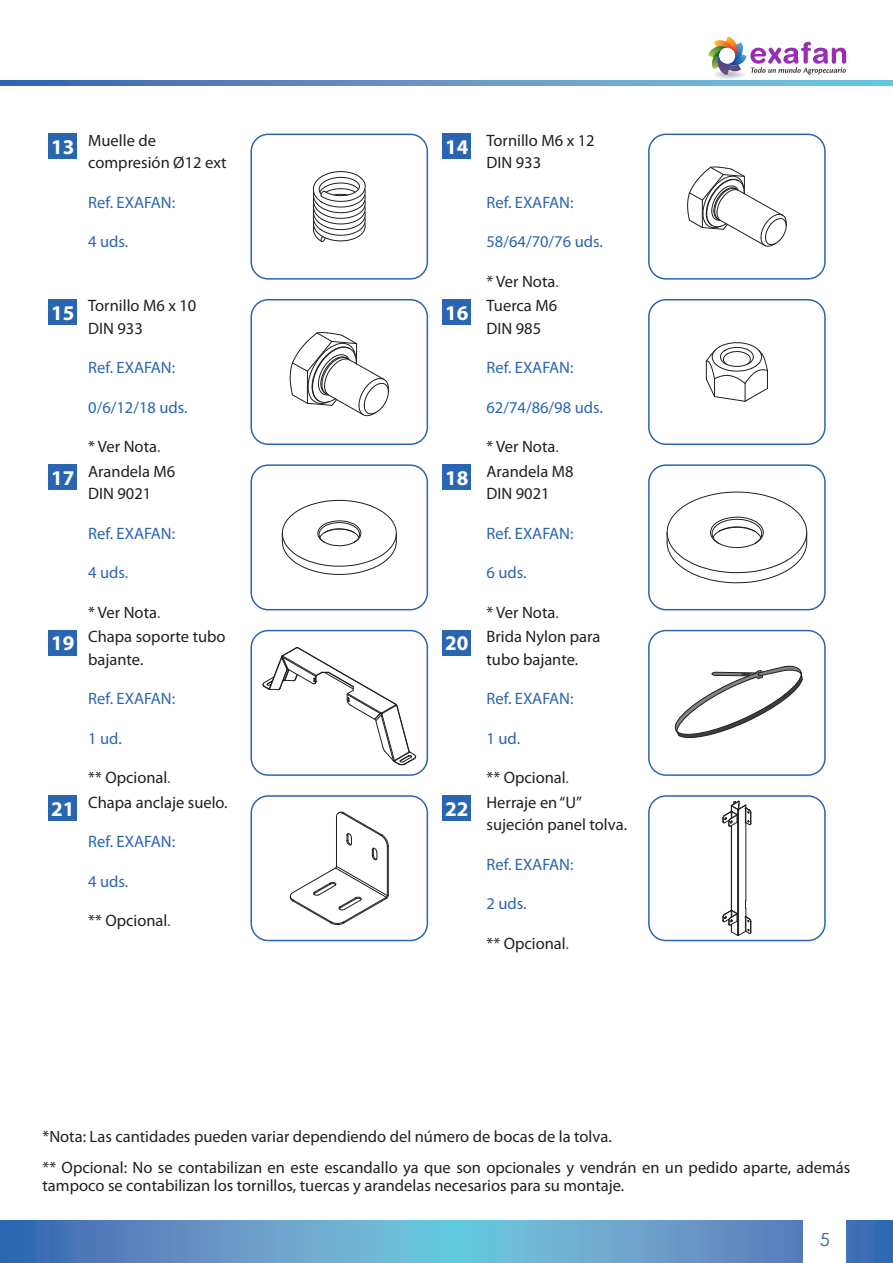
<style>
.page{position:relative;width:893px;height:1263px;background:#fff}
.page>*{position:absolute;margin:0;border:0;box-sizing:border-box;transform-origin:0 0}
._01__Normal{font:700 21px "Myriad Pro";color:#fff}
.t1{font:18px "Century Gothic";color:#2a65b1}
._01__Normal-2{font:16.5px/22.5px "Myriad Pro";color:#231f20}
._01__Normal-3{font:16.5px "Myriad Pro";color:#2a65b1}
.s1{color:#2a65b1}
</style>
<div class="page">
<svg style="left:1px;top:1220px;width:892px;height:43px;background:#609ac8"></svg>
<svg style="left:1px;top:81px;width:892px;height:4px;background:#5e96c6"></svg>
<div style="left:804px;top:1218px;width:42px;height:45px;background:#fff"></div>
<hr style="left:0;top:1220px;width:1px;height:43px;background:#2a65b1">
<div style="left:714px;top:71px;width:31px;height:8px;background:#f5f5f6;border-radius:50%"></div>
<div style="left:716px;top:71px;width:27px;height:7px;background:#eeeeef;border-radius:50%"></div>
<div style="left:716px;top:71px;width:26px;height:7px;background:#ececee;border-radius:50%"></div>
<div style="left:717px;top:71px;width:25px;height:7px;background:#e6e7e9;border-radius:50%"></div>
<div style="left:718px;top:72px;width:23px;height:6px;background:#e1e2e4;border-radius:50%"></div>
<div style="left:719px;top:72px;width:21px;height:5px;background:#dddee0;border-radius:50%"></div>
<div style="left:721px;top:72px;width:17px;height:5px;background:#d5d6d8;border-radius:50%"></div>
<svg style="left:708px;top:37px;width:138px;height:39px"></svg>
<div style="left:49px;top:134px;width:28px;height:25px;background:#2a65b1"></div>
<svg style="left:313px;top:171px;width:52px;height:71px"></svg>
<div style="left:250px;top:134px;width:178px;height:146px;border:2px solid #2a65b1;border-radius:17px"></div>
<div style="left:443px;top:134px;width:28px;height:25px;background:#2a65b1"></div>
<svg style="left:687px;top:167px;width:100px;height:79px"></svg>
<div style="left:648px;top:134px;width:178px;height:146px;border:2px solid #2a65b1;border-radius:17px"></div>
<div style="left:49px;top:299px;width:28px;height:25px;background:#2a65b1"></div>
<svg style="left:290px;top:332px;width:99px;height:84px"></svg>
<div style="left:250px;top:299px;width:178px;height:146px;border:2px solid #2a65b1;border-radius:17px"></div>
<div style="left:443px;top:299px;width:28px;height:25px;background:#2a65b1"></div>
<svg style="left:706px;top:343px;width:62px;height:58px"></svg>
<div style="left:648px;top:299px;width:178px;height:146px;border:2px solid #2a65b1;border-radius:17px"></div>
<div style="left:49px;top:464px;width:28px;height:26px;background:#2a65b1"></div>
<svg style="left:282px;top:500px;width:115px;height:75px"></svg>
<div style="left:250px;top:464px;width:178px;height:146px;border:2px solid #2a65b1;border-radius:17px"></div>
<div style="left:443px;top:464px;width:28px;height:26px;background:#2a65b1"></div>
<svg style="left:667px;top:492px;width:140px;height:91px"></svg>
<div style="left:648px;top:464px;width:178px;height:146px;border:2px solid #2a65b1;border-radius:17px"></div>
<div style="left:49px;top:630px;width:28px;height:25px;background:#2a65b1"></div>
<svg style="left:263px;top:647px;width:153px;height:118px"></svg>
<div style="left:250px;top:630px;width:178px;height:146px;border:2px solid #2a65b1;border-radius:17px"></div>
<div style="left:443px;top:630px;width:28px;height:25px;background:#2a65b1"></div>
<svg style="left:674px;top:665px;width:128px;height:73px"></svg>
<div style="left:648px;top:630px;width:178px;height:146px;border:2px solid #2a65b1;border-radius:17px"></div>
<div style="left:49px;top:795px;width:28px;height:26px;background:#2a65b1"></div>
<hr style="left:388px;top:846px;width:1px;height:49px;background:#231f20">
<hr style="left:387px;top:846px;width:1px;height:50px;background:#231f20">
<hr style="left:336px;top:817px;width:1px;height:49px;background:#231f20">
<svg style="left:336px;top:812px;width:52px;height:48px"></svg>
<svg style="left:290px;top:866px;width:98px;height:59px"></svg>
<div style="left:250px;top:795px;width:178px;height:146px;border:2px solid #2a65b1;border-radius:17px"></div>
<div style="left:443px;top:795px;width:28px;height:26px;background:#2a65b1"></div>
<hr style="left:746px;top:823px;width:1px;height:77px;background:#231f20">
<hr style="left:738px;top:809px;width:1px;height:126px;background:#231f20">
<hr style="left:737px;top:809px;width:1px;height:126px;background:#231f20">
<svg style="left:723px;top:900px;width:29px;height:36px"></svg>
<hr style="left:731px;top:826px;width:1px;height:84px;background:#231f20">
<svg style="left:723px;top:801px;width:29px;height:26px"></svg>
<div style="left:648px;top:795px;width:178px;height:146px;border:2px solid #2a65b1;border-radius:17px"></div>
<p class="_01__Normal" style="left:51px;top:133px;width:25px">13</p>
<p class="_01__Normal-2" style="left:88px;top:129px;width:140px">Muelle de compresión Ø12 ext</p>
<p class="_01__Normal-3" style="left:88px;top:192px;width:89px">Ref. EXAFAN:</p>
<p class="_01__Normal-3" style="left:88px;top:232px;width:42px">4 uds.</p>
<p class="_01__Normal" style="left:51px;top:299px;width:25px">15</p>
<p class="_01__Normal-2" style="left:88px;top:294px;width:110px">Tornillo M6 x 10<br>DIN 933</p>
<p class="_01__Normal-3" style="left:88px;top:358px;width:89px">Ref. EXAFAN:</p>
<p class="_01__Normal-3" style="left:88px;top:397px;width:101px">0/6/12/18 uds.</p>
<p class="_01__Normal-2" style="left:88px;top:435px;width:74px">* Ver Nota<span class="s1">.</span></p>
<p class="_01__Normal" style="left:51px;top:464px;width:25px">17</p>
<p class="_01__Normal-2" style="left:88px;top:460px;width:89px">Arandela M6<br>DIN 9021</p>
<p class="_01__Normal-3" style="left:88px;top:523px;width:89px">Ref. EXAFAN:</p>
<p class="_01__Normal-3" style="left:88px;top:563px;width:42px">4 uds.</p>
<p class="_01__Normal-2" style="left:88px;top:601px;width:74px">* Ver Nota<span class="s1">.</span></p>
<p class="_01__Normal" style="left:51px;top:630px;width:25px">19</p>
<p class="_01__Normal-2" style="left:88px;top:625px;width:139px">Chapa soporte tubo bajante.</p>
<p class="_01__Normal-3" style="left:88px;top:688px;width:89px">Ref. EXAFAN:</p>
<p class="_01__Normal-3" style="left:88px;top:728px;width:35px">1 ud.</p>
<p class="_01__Normal-2" style="left:88px;top:766px;width:84px">** Opcional<span class="s1">.</span></p>
<p class="_01__Normal" style="left:51px;top:795px;width:25px">21</p>
<p class="_01__Normal-2" style="left:88px;top:790px;width:141px">Chapa anclaje suelo.</p>
<p class="_01__Normal-3" style="left:88px;top:831px;width:89px">Ref. EXAFAN:</p>
<p class="_01__Normal-3" style="left:88px;top:871px;width:42px">4 uds.</p>
<p class="_01__Normal-2" style="left:88px;top:909px;width:84px">** Opcional<span class="s1">.</span></p>
<p class="_01__Normal" style="left:445px;top:133px;width:25px">14</p>
<p class="_01__Normal-2" style="left:486px;top:129px;width:110px">Tornillo M6 x 12<br>DIN 933</p>
<p class="_01__Normal-3" style="left:486px;top:192px;width:89px">Ref. EXAFAN:</p>
<p class="_01__Normal-3" style="left:486px;top:232px;width:118px">58/64/70/76 uds.</p>
<p class="_01__Normal-2" style="left:486px;top:270px;width:74px">* Ver Nota<span class="s1">.</span></p>
<p class="_01__Normal" style="left:445px;top:299px;width:25px">16</p>
<p class="_01__Normal-2" style="left:486px;top:294px;width:72px">Tuerca M6<br>DIN 985</p>
<p class="_01__Normal-3" style="left:486px;top:358px;width:89px">Ref. EXAFAN:</p>
<p class="_01__Normal-3" style="left:486px;top:397px;width:118px">62/74/86/98 uds.</p>
<p class="_01__Normal-2" style="left:486px;top:435px;width:74px">* Ver Nota<span class="s1">.</span></p>
<p class="_01__Normal" style="left:445px;top:464px;width:25px">18</p>
<p class="_01__Normal-2" style="left:486px;top:460px;width:89px">Arandela M8<br>DIN 9021</p>
<p class="_01__Normal-3" style="left:486px;top:523px;width:89px">Ref. EXAFAN:</p>
<p class="_01__Normal-3" style="left:486px;top:563px;width:42px">6 uds.</p>
<p class="_01__Normal-2" style="left:486px;top:601px;width:74px">* Ver Nota<span class="s1">.</span></p>
<p class="_01__Normal" style="left:445px;top:630px;width:25px">20</p>
<p class="_01__Normal-2" style="left:486px;top:625px;width:116px">Brida Nylon para tubo bajante.</p>
<p class="_01__Normal-3" style="left:486px;top:688px;width:89px">Ref. EXAFAN:</p>
<p class="_01__Normal-3" style="left:486px;top:728px;width:35px">1 ud.</p>
<p class="_01__Normal-2" style="left:486px;top:766px;width:84px">** Opcional<span class="s1">.</span></p>
<p class="_01__Normal" style="left:445px;top:795px;width:25px">22</p>
<p class="_01__Normal-2" style="left:486px;top:790px;width:142px">Herraje en “U” sujeción panel tolva.</p>
<p class="_01__Normal-3" style="left:486px;top:854px;width:89px">Ref. EXAFAN:</p>
<p class="_01__Normal-3" style="left:486px;top:893px;width:42px">2 uds.</p>
<p class="_01__Normal-2" style="left:486px;top:932px;width:84px">** Opcional<span class="s1">.</span></p>
<p class="_01__Normal-2" style="left:43px;top:1125px;width:571px">*Nota: Las cantidades pueden variar dependiendo del número de bocas de la tolva.</p>
<p class="_01__Normal-2" style="left:43px;top:1158px;width:809px;line-height:18px">** Opcional: No se contabilizan en este escandallo ya que son opcionales y vendrán en un pedido aparte, además tampoco se contabilizan los tornillos, tuercas y arandelas necesarios para su montaje.</p>
<p class="t1" style="left:820px;top:1227px;width:11px">5</p>
</div>
